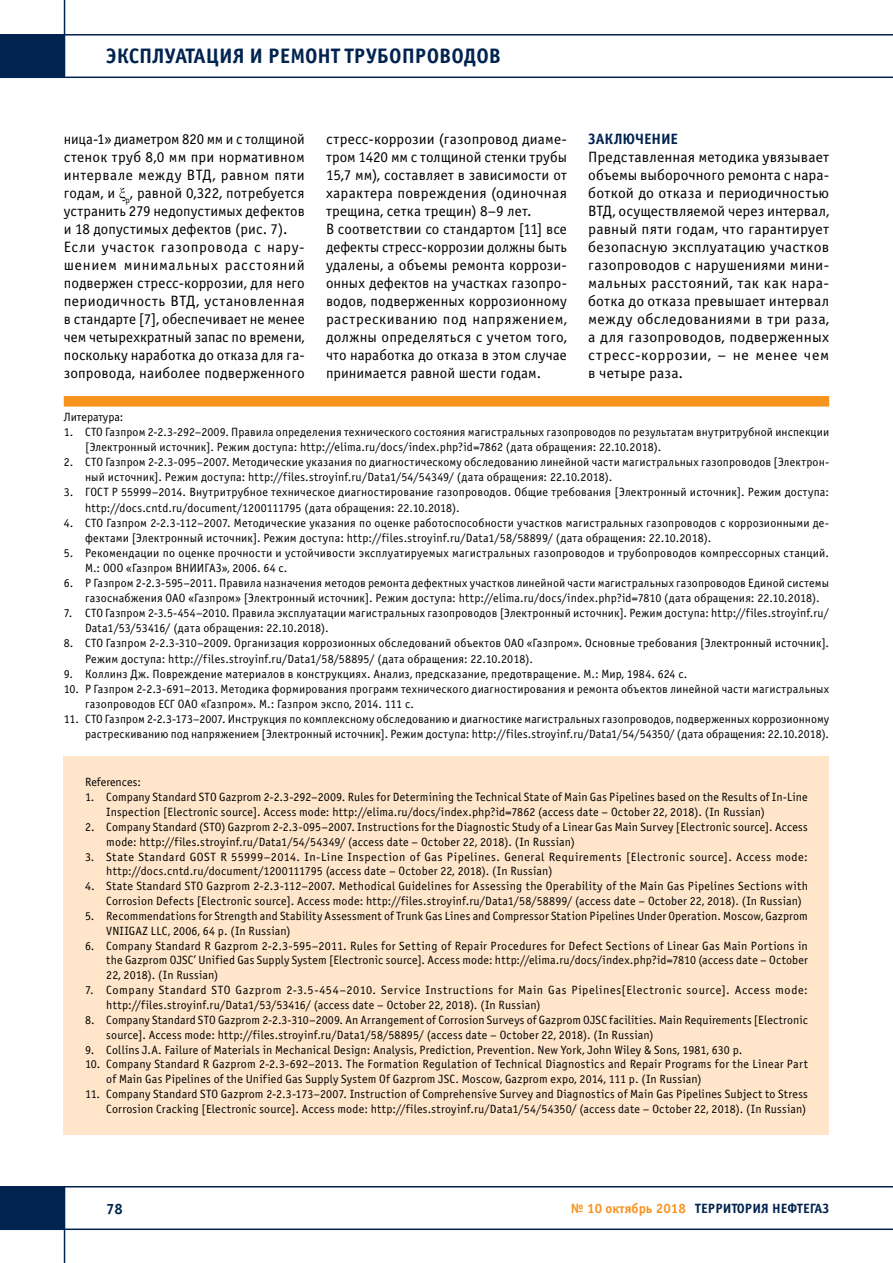
<style>
.page{position:relative;width:893px;height:1263px;background:#fff}
.page>*{position:absolute;margin:0;border:0;box-sizing:border-box;transform-origin:0 0}
.t1{font:700 21px "Officina Sans C";color:#00234f}
.t2{font:15px/18px "Officina Sans C";letter-spacing:.01em;color:#000}
.t3{font:15px/18px "Officina Sans C";letter-spacing:.01em;color:#000;text-align:justify;scale:1.04 1}
.t4{font:700 15px "Officina Sans C";color:#00234f}
.t5{font:700 13.5px "Officina Sans C";color:#00234f}
.t6{font:12px/15.1px "Officina Sans C";letter-spacing:.015em;color:#000}
.t7{font:12px/14.9px "Officina Sans C";letter-spacing:.04em;color:#000}
.s1{color:#f7941e}
</style>
<div class="page">
<hr style="left:0;top:77px;width:893px;height:1px;background:#00234f">
<hr style="left:64px;top:0;width:1px;height:77px;background:#00234f">
<hr style="left:0;top:34px;width:893px;height:2px;background:#00234f">
<div style="left:0;top:35px;width:64px;height:42px;background:#00234f"></div>
<hr style="left:0;top:1186px;width:893px;height:1px;background:#00234f">
<hr style="left:64px;top:1186px;width:1px;height:77px;background:#00234f">
<hr style="left:0;top:1228px;width:893px;height:2px;background:#00234f">
<div style="left:0;top:1187px;width:64px;height:42px;background:#00234f"></div>
<svg style="left:119px;top:188px;width:7px;height:13px"></svg>
<div style="left:64px;top:396px;width:765px;height:11px;background:#f7941e"></div>
<div style="left:64px;top:756px;width:765px;height:378px;background:#ffe6ca"></div>
<h1 class="t1" style="left:106px;top:44px;width:396px">ЭКСПЛУАТАЦИЯ И РЕМОНТ ТРУБОПРОВОДОВ</h1>
<p class="t2" style="left:64px;top:130px;width:242px">ница-1» диаметром 820 мм и с толщиной стенок труб 8,0 мм при нормативном интервале между ВТД, равном пяти годам, и <sub>р</sub>, равной 0,322, потребуется устранить 279 недопустимых дефектов и 18 допустимых дефектов (рис. 7).<br>Если участок газопровода с нару&shy;шением минимальных расстояний подвержен стресс-коррозии, для него периодичность ВТД, установленная в стандарте [7], обеспечивает не менее чем четырехкратный запас по времени, поскольку наработка до отказа для га&shy;зопровода, наиболее подверженного</p>
<p class="t2" style="left:326px;top:130px;width:242px">стресс-коррозии (газопровод диаме&shy;тром 1420 мм с толщиной стенки трубы 15,7 мм), составляет в зависимости от характера повреждения (одиночная трещина, сетка трещин) 8–9 лет.<br>В соответствии со стандартом [11] все дефекты стресс-коррозии должны быть удалены, а объемы ремонта коррози&shy;онных дефектов на участках газопро&shy;водов, подверженных коррозионному растрескиванию под напряжением, должны определяться с учетом того, что наработка до отказа в этом случае принимается равной шести годам.</p>
<p class="t4" style="left:588px;top:130px;width:91px">ЗАКЛЮЧЕНИЕ</p>
<p class="t3" style="left:588px;top:148px;width:233px">Представленная методика увязывает объемы выборочного ремонта с нара&shy;боткой до отказа и периодичностью ВТД, осуществляемой через интервал, равный пяти годам, что гарантирует безопасную эксплуатацию участков газопроводов с нарушениями мини&shy;мальных расстояний, так как нара&shy;ботка до отказа превышает интервал между обследованиями в три раза, а для газопроводов, подверженных стресс-коррозии, – не менее чем в четыре раза.</p>
<p class="t6" style="left:64px;top:410px;width:61px">Литература:</p>
<p class="t6" style="left:85px;top:425px;width:746px;text-indent:-21px">1. СТО Газпром 2-2.3-292–2009. Правила определения технического состояния магистральных газопроводов по результатам внутритрубной инспекции [Электронный источник]. Режим доступа: http://elima.ru/docs/index.php?id=7862 (дата обращения: 22.10.2018).</p>
<p class="t6" style="left:85px;top:455px;width:746px;text-indent:-21px">2. СТО Газпром 2-2.3-095–2007. Методические указания по диагностическому обследованию линейной части магистральных газопроводов [Электрон&shy;ный источник]. Режим доступа: http://files.stroyinf.ru/Data1/54/54349/ (дата обращения: 22.10.2018).</p>
<p class="t6" style="left:85px;top:485px;width:746px;text-indent:-21px">3. ГОСТ Р 55999–2014. Внутритрубное техническое диагностирование газопроводов. Общие требования [Электронный источник]. Режим доступа: http://docs.cntd.ru/document/1200111795 (дата обращения: 22.10.2018).</p>
<p class="t6" style="left:85px;top:515px;width:746px;text-indent:-21px">4. СТО Газпром 2-2.3-112–2007. Методические указания по оценке работоспособности участков магистральных газопроводов с коррозионными де&shy;фектами [Электронный источник]. Режим доступа: http://files.stroyinf.ru/Data1/58/58899/ (дата обращения: 22.10.2018).</p>
<p class="t6" style="left:85px;top:545px;width:746px;text-indent:-21px">5. Рекомендации по оценке прочности и устойчивости эксплуатируемых магистральных газопроводов и трубопроводов компрессорных станций.<br>М.: ООО «Газпром ВНИИГАЗ», 2006. 64 с.</p>
<p class="t6" style="left:85px;top:576px;width:746px;text-indent:-21px">6. Р Газпром 2-2.3-595–2011. Правила назначения методов ремонта дефектных участков линейной части магистральных газопроводов Единой системы газоснабжения ОАО «Газпром» [Электронный источник]. Режим доступа: http://elima.ru/docs/index.php?id=7810 (дата обращения: 22.10.2018).</p>
<p class="t6" style="left:85px;top:606px;width:746px;text-indent:-21px">7. СТО Газпром 2-3.5-454–2010. Правила эксплуатации магистральных газопроводов [Электронный источник]. Режим доступа: http://files.stroyinf.ru/<br>Data1/53/53416/ (дата обращения: 22.10.2018).</p>
<p class="t6" style="left:85px;top:636px;width:746px;text-indent:-21px">8. СТО Газпром 2-2.3-310–2009. Организация коррозионных обследований объектов ОАО «Газпром». Основные требования [Электронный источник].<br>Режим доступа: http://files.stroyinf.ru/Data1/58/58895/ (дата обращения: 22.10.2018).</p>
<p class="t6" style="left:64px;top:666px;width:625px">9. Коллинз Дж. Повреждение материалов в конструкциях. Анализ, предсказание, предотвращение. М.: Мир, 1984. 624 с.</p>
<p class="t6" style="left:85px;top:681px;width:746px;text-indent:-21px">10. Р Газпром 2-2.3-691–2013. Методика формирования программ технического диагностирования и ремонта объектов линейной части магистральных газопроводов ЕСГ ОАО «Газпром». М.: Газпром экспо, 2014. 111 с.</p>
<p class="t6" style="left:64px;top:712px;width:767px;text-align:right">11. СТО Газпром 2-2.3-173–2007. Инструкция по комплексному обследованию и диагностике магистральных газопроводов, подверженных коррозионному растрескиванию под напряжением [Электронный источник]. Режим доступа: http://files.stroyinf.ru/Data1/54/54350/ (дата обращения: 22.10.2018).</p>
<p class="t6" style="left:85px;top:775px;width:57px">References:</p>
<p class="t6" style="left:106px;top:790px;width:703px;text-indent:-21px">1. Company Standard STO Gazprom 2-2.3-292–2009. Rules for Determining the Technical State of Main Gas Pipelines based on the Results of In-Line<br>Inspection [Electronic source]. Access mode: http://elima.ru/docs/index.php?id=7862 (access date – October 22, 2018). (In Russian)</p>
<p class="t6" style="left:106px;top:820px;width:703px;text-indent:-21px">2. Company Standard (STO) Gazprom 2-2.3-095–2007. Instructions for the Diagnostic Study of a Linear Gas Main Survey [Electronic source]. Access mode: http://files.stroyinf.ru/Data1/54/54349/ (access date – October 22, 2018). (In Russian)</p>
<p class="t6" style="left:106px;top:849px;width:703px;text-indent:-21px">3. State Standard GOST R 55999–2014. In-Line Inspection of Gas Pipelines. General Requirements [Electronic source]. Access mode: http://docs.cntd.ru/document/1200111795 (access date – October 22, 2018). (In Russian)</p>
<p class="t6" style="left:106px;top:879px;width:703px;text-indent:-21px">4. State Standard STO Gazprom 2-2.3-112–2007. Methodical Guidelines for Assessing the Operability of the Main Gas Pipelines Sections with<br>Corrosion Defects [Electronic source]. Access mode: http://files.stroyinf.ru/Data1/58/58899/ (access date – October 22, 2018). (In Russian)</p>
<p class="t6" style="left:106px;top:909px;width:703px;text-indent:-21px">5. Recommendations for Strength and Stability Assessment of Trunk Gas Lines and Compressor Station Pipelines Under Operation. Мoscow, Gazprom<br>VNIIGAZ LLC, 2006, 64 p. (In Russian)</p>
<p class="t6" style="left:106px;top:938px;width:703px;text-align:justify;text-indent:-21px">6. Company Standard R Gazprom 2-2.3-595–2011. Rules for Setting of Repair Procedures for Defect Sections of Linear Gas Main Portions in the Gazprom OJSC’ Unified Gas Supply System [Electronic source]. Access mode: http://elima.ru/docs/index.php?id=7810 (access date – October 22, 2018). (In Russian)</p>
<p class="t7" style="left:106px;top:983px;width:703px;text-indent:-21px">7. Company Standard STO Gazprom 2-3.5-454–2010. Service Instructions for Main Gas Pipelines[Electronic source]. Access mode: http://files.stroyinf.ru/Data1/53/53416/ (access date – October 22, 2018). (In Russian)</p>
<p class="t6" style="left:106px;top:1012px;width:703px;text-indent:-21px">8. Company Standard STO Gazprom 2-2.3-310–2009. An Arrangement of Corrosion Surveys of Gazprom OJSC facilities. Main Requirements [Electronic source]. Access mode: http://files.stroyinf.ru/Data1/58/58895/ (access date – October 22, 2018). (In Russian)</p>
<p class="t6" style="left:85px;top:1042px;width:659px">9. Collins J.A. Failure of Materials in Mechanical Design: Analysis, Prediction, Prevention. New York, John Wiley &amp; Sons, 1981, 630 p.</p>
<p class="t6" style="left:106px;top:1057px;width:703px;text-indent:-21px">10. Company Standard R Gazprom 2-2.3-692–2013. The Formation Regulation of Technical Diagnostics and Repair Programs for the Linear Part of Main Gas Pipelines of the Unified Gas Supply System Of Gazprom JSC. Moscow, Gazprom expo, 2014, 111 p. (In Russian)</p>
<p class="t6" style="left:85px;top:1087px;width:724px;text-align:right">11. Company Standard STO Gazprom 2-2.3-173–2007. Instruction of Comprehensive Survey and Diagnostics of Main Gas Pipelines Subject to Stress<br>Corrosion Cracking [Electronic source]. Access mode: http://files.stroyinf.ru/Data1/54/54350/ (access date – October 22, 2018). (In Russian)</p>
<p class="t4" style="left:106px;top:1200px;width:18px">78</p>
<p class="t5" style="left:571px;top:1201px;width:260px"><span class="s1">№ 10 октябрь 2018</span> ТЕРРИТОРИЯ НЕФТЕГАЗ</p>
</div>
